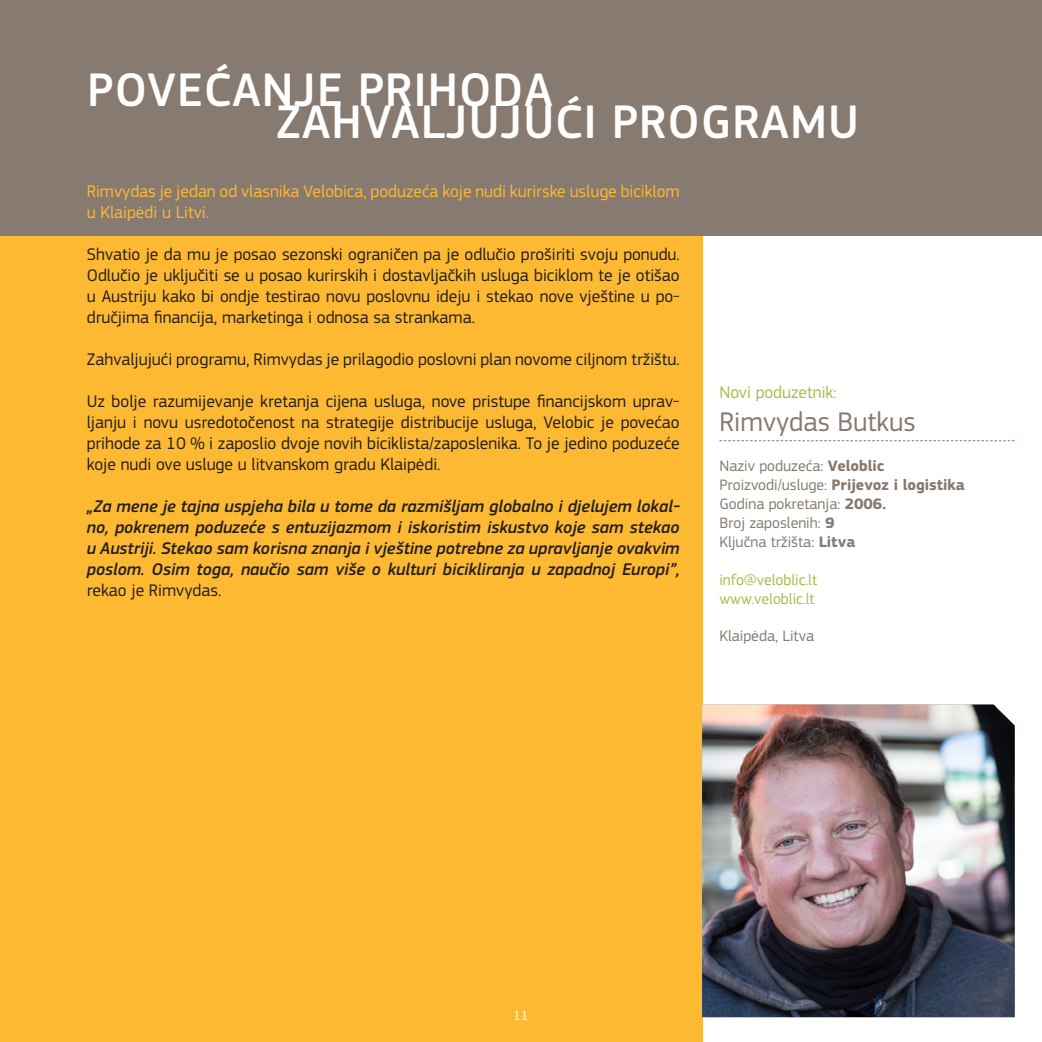
<style>
.page{position:relative;width:1042px;height:1042px;background:#fff}
.page>*{position:absolute;margin:0;border:0;box-sizing:border-box;transform-origin:0 0}
.t1{font:500 49px "EC Square Sans Pro";letter-spacing:.02em;color:#fff}
.t2{font:28px "EC Square Sans Pro";color:#877a70}
.t3{font:17.5px/21px "EC Square Sans Pro";color:#231f20;text-align:justify}
.t4{font:italic 500 17.5px/21px "EC Square Sans Pro";color:#231f20;text-align:justify}
.t5{font:17.5px/21px "EC Square Sans Pro";color:#fdb931}
.t6{font:17.5px "EC Square Sans Pro";color:#a0c04c}
.t7{font:15.75px "EC Square Sans Pro";color:#877a70}
.t8{font:700 15.75px "EC Square Sans Pro";color:#877a70}
.t9{font:15.75px "EC Square Sans Pro";color:#a0c04c}
.t10{font:14px "EC Square Sans Pro";color:#fff}
.s1{font-weight:400;font-style:normal}
.s2{font-weight:700}
.s3{font-weight:400}
</style>
<div class="page">
<div style="left:0;top:236px;width:702px;height:806px;background:#fdb931"></div>
<div style="left:0;top:0;width:1042px;height:236px;background:#877a70"></div>
<img style="left:702px;top:704px;width:312px;height:313px">
<svg style="left:719px;top:440px;width:295px;height:1px"></svg>
<p class="t1" style="left:87px;top:62px;width:467px">POVEĆANJE PRIHODA</p>
<p class="t1" style="left:276px;top:93px;width:584px">ZAHVALJUJUĆI PROGRAMU</p>
<p class="t5" style="left:87px;top:181px;width:594px">Rimvydas je jedan od vlasnika Velobica, poduzeća koje nudi kurirske usluge biciklom u Klaipėdi u Litvi.</p>
<p class="t3" style="left:87px;top:244px;width:594px">Shvatio je da mu je posao sezonski ograničen pa je odlučio proširiti svoju ponudu.<br>Odlučio je uključiti se u posao kurirskih i dostavljačkih usluga biciklom te je otišao u Austriju kako bi ondje testirao novu poslovnu ideju i stekao nove vještine u po&shy;dručjima financija, marketinga i odnosa sa strankama.</p>
<p class="t3" style="left:87px;top:349px;width:594px">Zahvaljujući programu, Rimvydas je prilagodio poslovni plan novome ciljnom tržištu.</p>
<p class="t3" style="left:87px;top:391px;width:594px">Uz bolje razumijevanje kretanja cijena usluga, nove pristupe financijskom uprav&shy;ljanju i novu usredotočenost na strategije distribucije usluga, Velobic je povećao prihode za 10 % i zaposlio dvoje novih biciklista/zaposlenika. To je jedino poduzeće koje nudi ove usluge u litvanskom gradu Klaipėdi.</p>
<p class="t4" style="left:87px;top:496px;width:594px">„Za mene je tajna uspjeha bila u tome da razmišljam globalno i djelujem lokal&shy;no, pokrenem poduzeće s entuzijazmom i iskoristim iskustvo koje sam stekao u Austriji. Stekao sam korisna znanja i vještine potrebne za upravljanje ovakvim poslom. Osim toga, naučio sam više o kulturi bicikliranja u zapadnoj Europi”, <span class="s1">rekao je Rimvydas.</span></p>
<p class="t6" style="left:719px;top:382px;width:119px">Novi poduzetnik:</p>
<p class="t2" style="left:719px;top:406px;width:198px">Rimvydas Butkus</p>
<p class="t7" style="left:719px;top:457px;width:166px">Naziv poduzeća: <span class="s2">Veloblic</span></p>
<p class="t8" style="left:719px;top:475px;width:247px"><span class="s3">Proizvodi/usluge:</span> Prijevoz i logistika</p>
<p class="t7" style="left:719px;top:494px;width:168px">Godina pokretanja: <span class="s2">2006.</span></p>
<p class="t7" style="left:719px;top:513px;width:117px">Broj zaposlenih: <span class="s2">9</span></p>
<p class="t7" style="left:719px;top:532px;width:137px">Ključna tržišta: <span class="s2">Litva</span></p>
<p class="t9" style="left:719px;top:570px;width:99px">info@veloblic.lt</p>
<p class="t9" style="left:719px;top:589px;width:97px">www.veloblic.lt</p>
<p class="t7" style="left:719px;top:627px;width:96px">Klaipėda, Litva</p>
<p class="t10" style="left:513px;top:1007px;width:17px">11</p>
</div>
